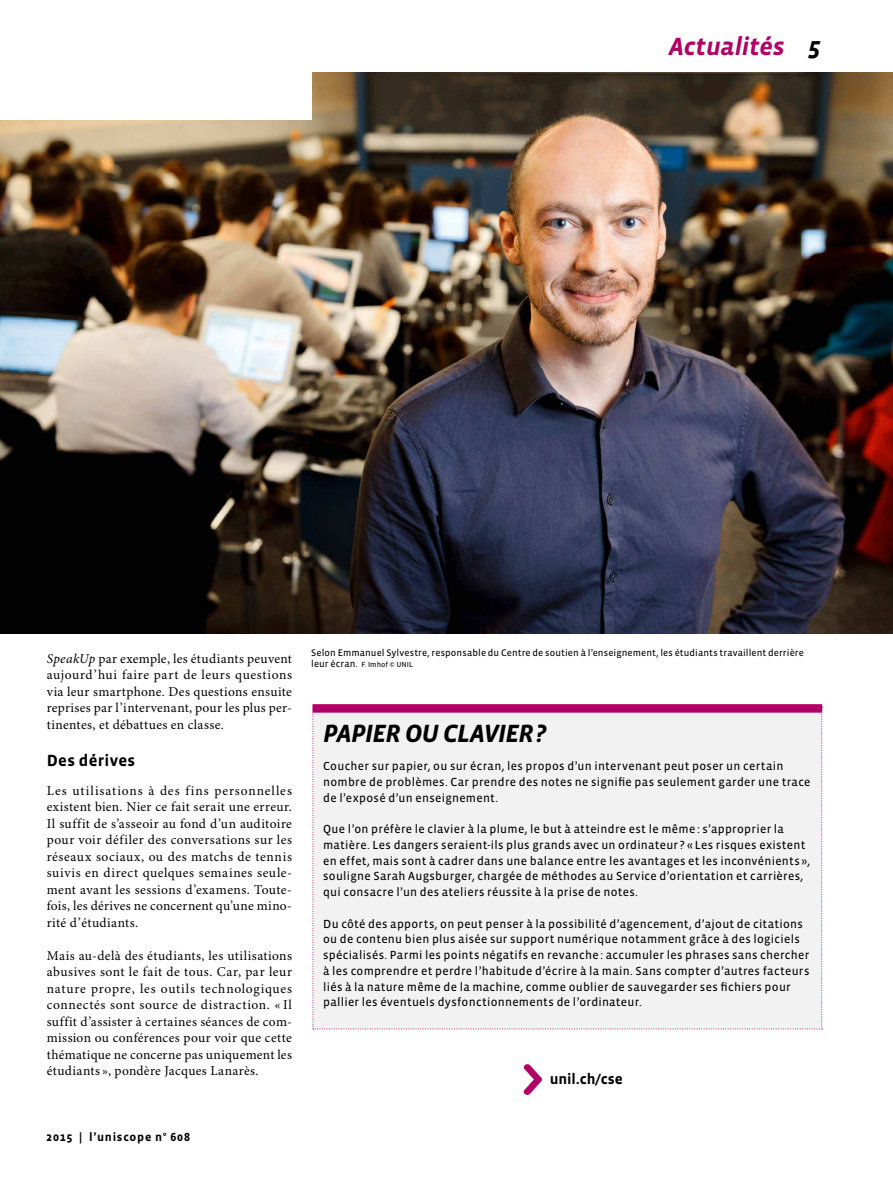
<style>
.page{position:relative;width:893px;height:1191px;background:#fff}
.page>*{position:absolute;margin:0;border:0;box-sizing:border-box;transform-origin:0 0}
.t1{font:italic 700 25.5px "Vista Sans";letter-spacing:-.025em;color:#000}
.t2{font:italic 700 25.5px "Vista Sans";letter-spacing:-.005em;color:#b10065}
.t3{font:700 16.5px "Vista Sans";letter-spacing:.02em;color:#000}
.t4{font:700 15px "Vista Sans";letter-spacing:-.005em;color:#000}
.t5{font:13.5px/16.5px "Minion Pro";letter-spacing:.02em;color:#000;text-align:justify}
.t6{font:12px/15.8px "Vista Sans Reg";letter-spacing:.025em;color:#000}
.t7{font:700 12px "Vista Sans";letter-spacing:.065em;color:#000}
.t8{font:9.75px "Vista Sans Reg";letter-spacing:.01em;color:#000}
.t9{font:7.5px "Vista Sans Reg";letter-spacing:.01em;color:#000}
.s1{color:#000}
.s2{font-style:italic}
.s3{font-size:9.75px}
</style>
<div class="page">
<div style="left:313px;top:707px;width:510px;height:322px;background:#f2f2f2"></div>
<div style="left:313px;top:704px;width:509px;height:8px;background:#b10065"></div>
<img style="left:0;top:72px;width:893px;height:562px">
<div style="left:0;top:55px;width:311px;height:65px;background:#fff"></div>
<svg style="left:523px;top:1064px;width:19px;height:31px"></svg>
<h1 class="t2" style="left:669px;top:33px;width:154px">Actualités <span class="s1">5</span></h1>
<p class="t5" style="left:47px;top:651px;width:247px"><span class="s2">SpeakUp</span> par exemple, les étudiants peuvent aujourd’hui faire part de leurs questions via leur smartphone. Des questions ensuite reprises par l’intervenant, pour les plus per&shy;tinentes, et débattues en classe.</p>
<h2 class="t3" style="left:47px;top:752px;width:90px">Des dérives</h2>
<p class="t5" style="left:47px;top:783px;width:247px">Les utilisations à des fins personnelles existent bien. Nier ce fait serait une erreur.<br>Il suffit de s’asseoir au fond d’un auditoire pour voir défiler des conversations sur les réseaux sociaux, ou des matchs de tennis suivis en direct quelques semaines seule&shy;ment avant les sessions d’examens. Toute&shy;fois, les dérives ne concernent qu’une mino&shy;rité d’étudiants.</p>
<p class="t5" style="left:47px;top:947px;width:247px">Mais au-delà des étudiants, les utilisations abusives sont le fait de tous. Car, par leur nature propre, les outils technologiques connectés sont source de distraction. « Il suffit d’assister à certaines séances de com&shy;mission ou conférences pour voir que cette thématique ne concerne pas uniquement les étudiants », pondère Jacques Lanarès.</p>
<p class="t7" style="left:46px;top:1130px;width:146px">2015 | l’uniscope n° 608</p>
<p class="t8" style="left:311px;top:647px;width:494px">Selon Emmanuel Sylvestre, responsable du Centre de soutien à l’enseignement, les étudiants travaillent derrière</p>
<p class="t9" style="left:311px;top:660px;width:103px"><span class="s3">leur écran.</span> F. Imhof © UNIL</p>
<h1 class="t1" style="left:323px;top:721px;width:225px">PAPIER OU CLAVIER?</h1>
<p class="t6" style="left:323px;top:758px;width:489px">Coucher sur papier, ou sur écran, les propos d’un intervenant peut poser un certain nombre de problèmes. Car prendre des notes ne signifie pas seulement garder une trace de l’exposé d’un enseignement.</p>
<p class="t6" style="left:323px;top:821px;width:488px">Que l’on préfère le clavier à la plume, le but à atteindre est le même : s’approprier la matière. Les dangers seraient-ils plus grands avec un ordinateur? « Les risques existent en effet, mais sont à cadrer dans une balance entre les avantages et les inconvénients », souligne Sarah Augsburger, chargée de méthodes au Service d’orientation et carrières, qui consacre l’un des ateliers réussite à la prise de notes.</p>
<p class="t6" style="left:323px;top:916px;width:488px">Du côté des apports, on peut penser à la possibilité d’agencement, d’ajout de citations ou de contenu bien plus aisée sur support numérique notamment grâce à des logiciels spécialisés. Parmi les points négatifs en revanche : accumuler les phrases sans chercher à les comprendre et perdre l’habitude d’écrire à la main. Sans compter d’autres facteurs liés à la nature même de la machine, comme oublier de sauvegarder ses fichiers pour pallier les éventuels dysfonctionnements de l’ordinateur.</p>
<p class="t4" style="left:550px;top:1071px;width:74px">unil.ch/cse</p>
</div>
